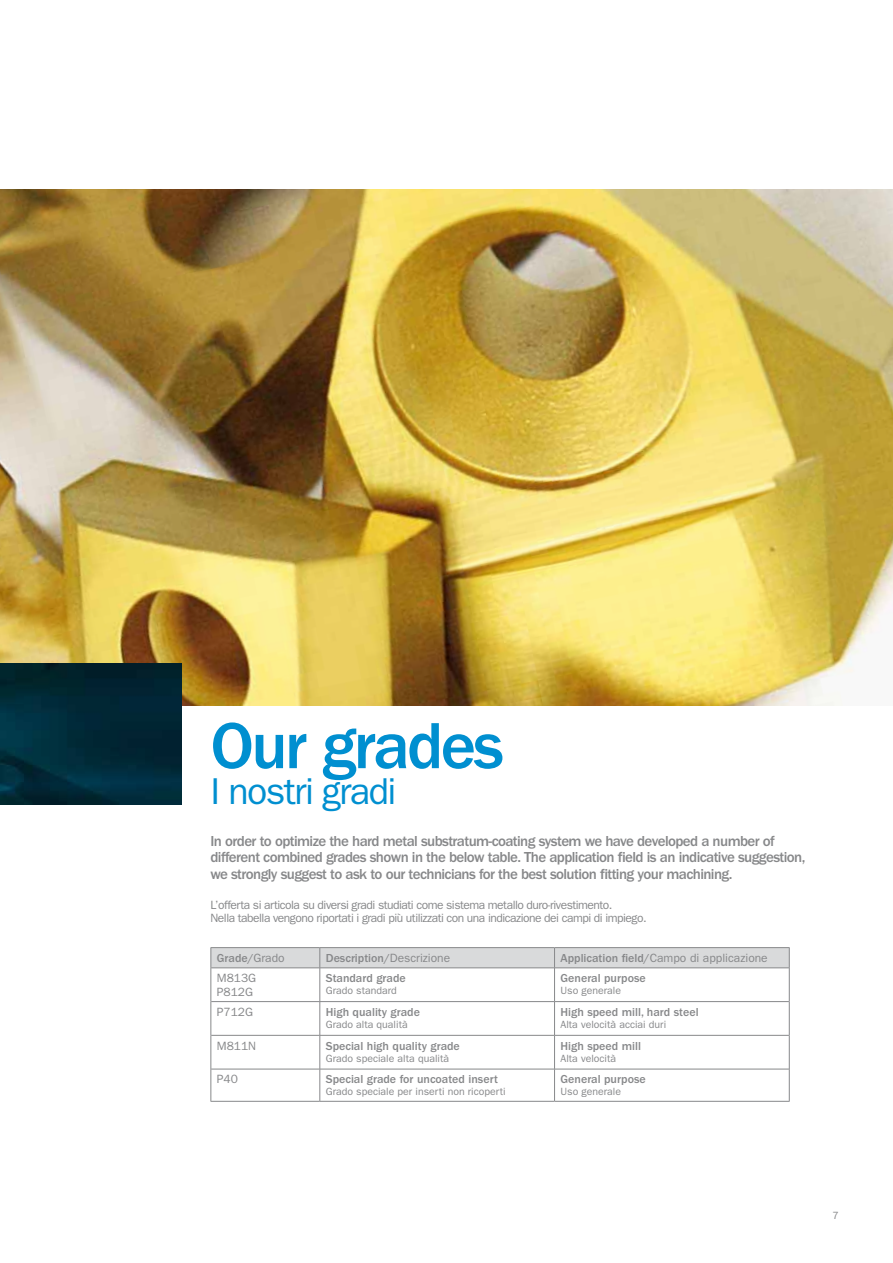
<style>
.page{position:relative;width:893px;height:1263px;background:#fff}
.page>*{position:absolute;margin:0;border:0;box-sizing:border-box;transform-origin:0 0}
.t1{font:500 67.5px "ITC Franklin Gothic Std";letter-spacing:-.04em;color:#008fd0}
.t2{font:37.5px "ITC Franklin Gothic Std";letter-spacing:-.04em;color:#008fd0}
.t3{font:500 15px/16.5px "ITC Franklin Gothic Std";letter-spacing:-.04em;color:#87888a}
.t4{font:500 12px "ITC Franklin Gothic Std";color:#87888a}
.t5{font:12px/13.5px "ITC Franklin Gothic Std";letter-spacing:-.04em;color:#87888a}
.t6{font:12px/13.5px "ITC Franklin Gothic Std";color:#87888a}
.t7{font:10.5px "ITC Franklin Gothic Std";color:#87888a}
.s1{font-weight:400}
.s2{font-weight:500}
</style>
<div class="page">
<img style="left:0;top:189px;width:893px;height:517px">
<hr style="left:210px;top:947px;width:110px;height:1px;background:#87888a">
<hr style="left:320px;top:947px;width:235px;height:1px;background:#87888a">
<hr style="left:555px;top:947px;width:235px;height:1px;background:#87888a">
<hr style="left:210px;top:968px;width:1px;height:33px;background:#87888a">
<hr style="left:789px;top:968px;width:1px;height:33px;background:#87888a">
<hr style="left:210px;top:1001px;width:1px;height:34px;background:#87888a">
<hr style="left:789px;top:1001px;width:1px;height:34px;background:#87888a">
<hr style="left:210px;top:1035px;width:1px;height:34px;background:#87888a">
<hr style="left:789px;top:1035px;width:1px;height:34px;background:#87888a">
<hr style="left:210px;top:1069px;width:1px;height:32px;background:#87888a">
<hr style="left:789px;top:1069px;width:1px;height:32px;background:#87888a">
<hr style="left:210px;top:1101px;width:110px;height:1px;background:#87888a">
<hr style="left:320px;top:1101px;width:235px;height:1px;background:#87888a">
<hr style="left:555px;top:1101px;width:235px;height:1px;background:#87888a">
<div style="left:210px;top:948px;width:580px;height:20px;background:#d9dadb"></div>
<hr style="left:211px;top:967px;width:109px;height:1px;background:#87888a">
<hr style="left:320px;top:967px;width:235px;height:1px;background:#87888a">
<hr style="left:320px;top:968px;width:1px;height:33px;background:#87888a">
<hr style="left:555px;top:967px;width:234px;height:1px;background:#87888a">
<hr style="left:554px;top:968px;width:1px;height:33px;background:#87888a">
<hr style="left:211px;top:1001px;width:109px;height:1px;background:#87888a">
<hr style="left:320px;top:1001px;width:235px;height:1px;background:#87888a">
<hr style="left:320px;top:1002px;width:1px;height:33px;background:#87888a">
<hr style="left:555px;top:1001px;width:234px;height:1px;background:#87888a">
<hr style="left:554px;top:1002px;width:1px;height:33px;background:#87888a">
<hr style="left:211px;top:1035px;width:109px;height:1px;background:#87888a">
<hr style="left:320px;top:1035px;width:235px;height:1px;background:#87888a">
<hr style="left:320px;top:1035px;width:1px;height:34px;background:#87888a">
<hr style="left:555px;top:1035px;width:234px;height:1px;background:#87888a">
<hr style="left:554px;top:1035px;width:1px;height:34px;background:#87888a">
<hr style="left:211px;top:1069px;width:109px;height:1px;background:#87888a">
<hr style="left:320px;top:1069px;width:235px;height:1px;background:#87888a">
<hr style="left:320px;top:1069px;width:1px;height:32px;background:#87888a">
<hr style="left:555px;top:1069px;width:234px;height:1px;background:#87888a">
<hr style="left:554px;top:1069px;width:1px;height:32px;background:#87888a">
<img style="left:0;top:663px;width:182px;height:141px">
<h1 class="t1" style="left:210px;top:708px;width:295px">Our grades</h1>
<h2 class="t2" style="left:210px;top:770px;width:187px">I nostri gradi</h2>
<p class="t3" style="left:210px;top:833px;width:596px">In order to optimize the hard metal substratum-coating system we have developed a number of different combined grades shown in the below table. The application field is an indicative suggestion, we strongly suggest to ask to our technicians for the best solution fitting your machining.</p>
<p class="t5" style="left:210px;top:898px;width:438px">L’offerta si articola su diversi gradi studiati come sistema metallo duro-rivestimento.<br>Nella tabella vengono riportati i gradi più utilizzati con una indicazione dei campi di impiego.</p>
<p class="t4" style="left:217px;top:951px;width:69px">Grade/<span class="s1">Grado</span></p>
<p class="t4" style="left:326px;top:951px;width:126px">Description/<span class="s1">Descrizione</span></p>
<p class="t6" style="left:561px;top:951px;width:209px"><span class="s2">Application field/</span>Campo di applicazione</p>
<p class="t6" style="left:217px;top:971px;width:41px">M813G<br>P812G</p>
<p class="t4" style="left:326px;top:971px;width:81px">Standard grade</p>
<p class="t4" style="left:561px;top:971px;width:87px">General purpose</p>
<p class="t7" style="left:561px;top:984px;width:62px">Uso generale</p>
<p class="t7" style="left:326px;top:984px;width:72px">Grado standard</p>
<p class="t5" style="left:217px;top:1005px;width:38px">P712G</p>
<p class="t4" style="left:326px;top:1005px;width:96px">High quality grade</p>
<p class="t7" style="left:326px;top:1018px;width:83px">Grado alta qualità</p>
<p class="t4" style="left:561px;top:1005px;width:140px">High speed mill, hard steel</p>
<p class="t7" style="left:561px;top:1018px;width:107px">Alta velocità acciai duri</p>
<p class="t5" style="left:217px;top:1039px;width:41px">M811N</p>
<p class="t4" style="left:326px;top:1039px;width:136px">Special high quality grade</p>
<p class="t7" style="left:326px;top:1052px;width:125px">Grado speciale alta qualità</p>
<p class="t4" style="left:561px;top:1039px;width:82px">High speed mill</p>
<p class="t7" style="left:561px;top:1052px;width:57px">Alta velocità</p>
<p class="t5" style="left:217px;top:1072px;width:23px">P40</p>
<p class="t4" style="left:326px;top:1072px;width:174px">Special grade for uncoated insert</p>
<p class="t7" style="left:326px;top:1086px;width:181px">Grado speciale per inserti non ricoperti</p>
<p class="t4" style="left:561px;top:1072px;width:87px">General purpose</p>
<p class="t7" style="left:561px;top:1086px;width:62px">Uso generale</p>
<p class="t7" style="left:832px;top:1209px;width:8px">7</p>
</div>
